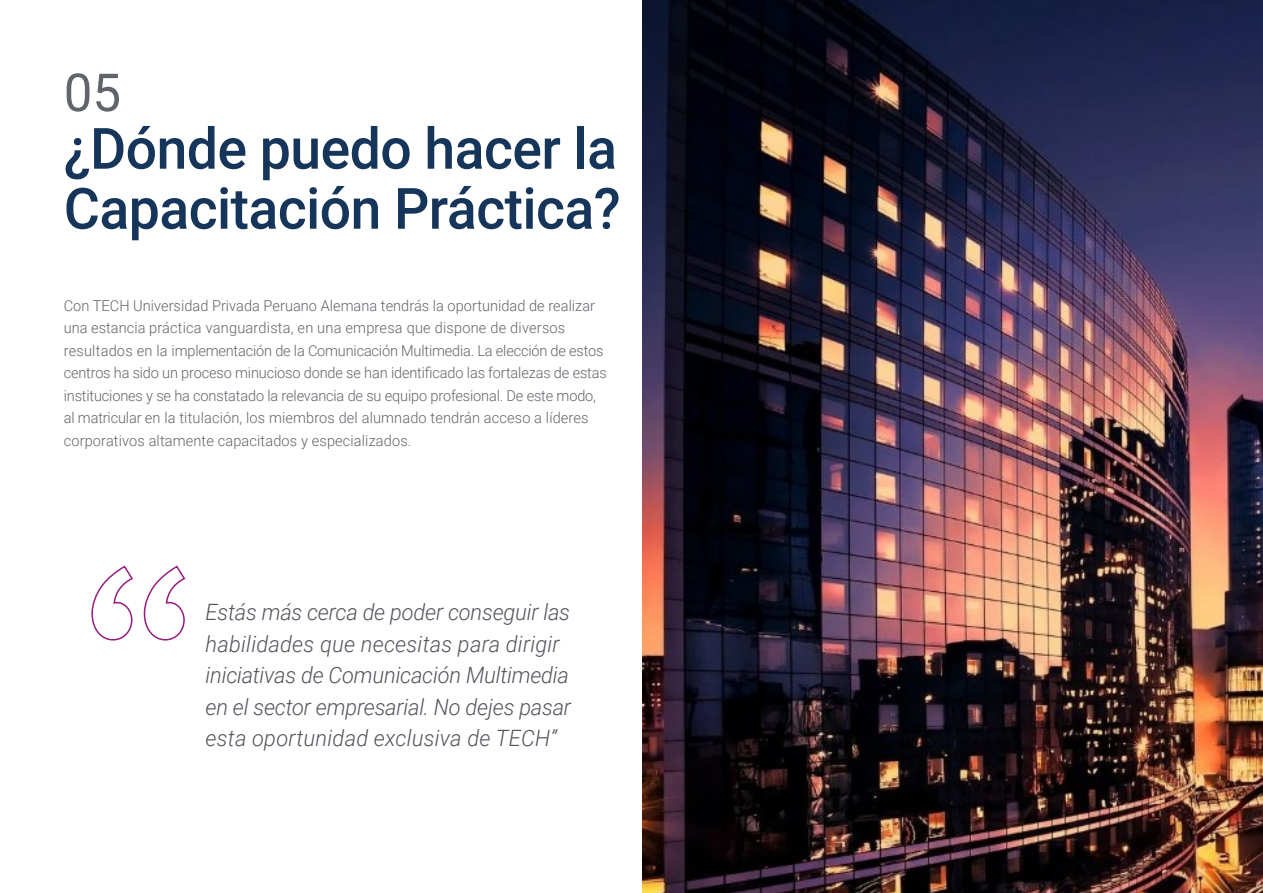
<style>
.page{position:relative;width:1263px;height:893px;background:#fff}
.page>*{position:absolute;margin:0;border:0;box-sizing:border-box;transform-origin:0 0}
.t1{font:500 57px/60px "Roboto";letter-spacing:-.01em;color:#16355a}
.t2{font:52.5px "Roboto";color:#61646a}
.t3{font:italic 300 22.5px/31.5px "Roboto";letter-spacing:-.01em;color:#52555b}
.t4{font:300 15px/22.5px "Roboto";letter-spacing:.005em;color:#61646a}
</style>
<div class="page">
<svg style="left:91px;top:565px;width:95px;height:76px"></svg>
<img style="left:642px;top:0;width:621px;height:893px">
<h2 class="t2" style="left:64px;top:56px;width:59px">05</h2>
<h1 class="t1" style="left:64px;top:116px;width:558px">¿Dónde puedo hacer la<br>Capacitación Práctica?</h1>
<p class="t4" style="left:64px;top:293px;width:544px">Con TECH Universidad Privada Peruano Alemana tendrás la oportunidad de realizar una estancia práctica vanguardista, en una empresa que dispone de diversos resultados en la implementación de la Comunicación Multimedia. La elección de estos centros ha sido un proceso minucioso donde se han identificado las fortalezas de estas instituciones y se ha constatado la relevancia de su equipo profesional. De este modo, al matricular en la titulación, los miembros del alumnado tendrán acceso a líderes corporativos altamente capacitados y especializados.</p>
<h3 class="t3" style="left:206px;top:595px;width:367px">Estás más cerca de poder conseguir las habilidades que necesitas para dirigir iniciativas de Comunicación Multimedia en el sector empresarial. No dejes pasar esta oportunidad exclusiva de TECH”</h3>
</div>
